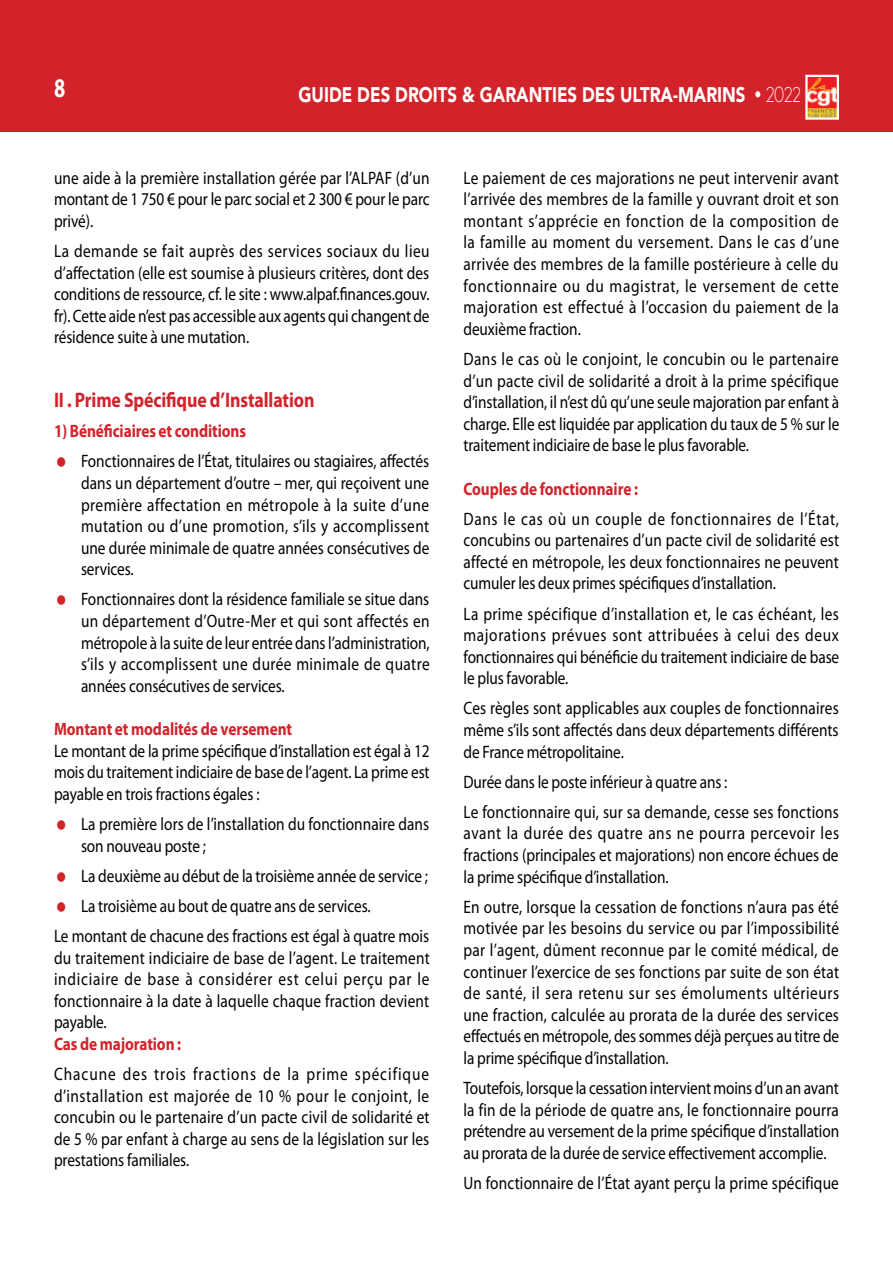
<style>
.page{position:relative;width:893px;height:1263px;background:#fff}
.page>*{position:absolute;margin:0;border:0;box-sizing:border-box;transform-origin:0 0}
.t1{font:700 27px "Myriad Pro";color:#fff;scale:.75 1}
.t2{font:900 21px "Avenir LT Std";color:#fff;scale:.8 1}
.t3{font:700 21px "Myriad Pro";letter-spacing:-.005em;color:#d2232a;scale:.85 1}
.t4{font:18px/21.6px "Myriad Pro";letter-spacing:-.005em;color:#000;text-align:justify;scale:.85 1}
.t5{font:700 18px "Myriad Pro";letter-spacing:-.005em;color:#d2232a;scale:.85 1}
.t6{font:18px/30.2px "Myriad Pro";letter-spacing:.015em;color:#000;scale:.85 1}
.s1{font-family:"Geosans";font-weight:300}
</style>
<div class="page">
<div style="left:0;top:0;width:893px;height:132px;background:#d2232a"></div>
<img style="left:808px;top:78px;width:28px;height:39px">
<div style="left:805px;top:75px;width:34px;height:45px;border:2px solid #fff"></div>
<h1 class="t1" style="left:54px;top:70px;width:16px">8</h1>
<p class="t2" style="left:298px;top:82px;width:630px">GUIDE DES DROITS &amp; GARANTIES DES ULTRA-MARINS • <span class="s1">2022</span></p>
<p class="t4" style="left:54px;top:166px;width:444px">une aide à la première installation gérée par l’ALPAF (d’un montant de 1 750 € pour le parc social et 2 300 € pour le parc privé).</p>
<p class="t4" style="left:54px;top:240px;width:444px">La demande se fait auprès des services sociaux du lieu d’affectation (elle est soumise à plusieurs critères, dont des conditions de ressource, cf. le site : www.alpaf.finances.gouv. fr). Cette aide n’est pas accessible aux agents qui changent de résidence suite à une mutation.</p>
<p class="t3" style="left:54px;top:386px;width:308px">II . Prime Spécifique d’Installation</p>
<p class="t5" style="left:54px;top:419px;width:227px">1) Bénéficiaires et conditions</p>
<p class="t4" style="left:81px;top:450px;width:411px">Fonctionnaires de l’État, titulaires ou stagiaires, affectés dans un département d’outre – mer, qui reçoivent une première affectation en métropole à la suite d’une mutation ou d’une promotion, s’ils y accomplissent une durée minimale de quatre années consécutives de services.</p>
<p class="t4" style="left:81px;top:588px;width:412px">Fonctionnaires dont la résidence familiale se situe dans un département d’Outre-Mer et qui sont affectés en métropole à la suite de leur entrée dans l’administration, s’ils y accomplissent une durée minimale de quatre années consécutives de services.</p>
<p class="t5" style="left:54px;top:717px;width:282px">Montant et modalités de versement</p>
<p class="t4" style="left:54px;top:739px;width:443px">Le montant de la prime spécifique d’installation est égal à 12 mois du traitement indiciaire de base de l’agent. La prime est payable en trois fractions égales :</p>
<p class="t4" style="left:81px;top:813px;width:411px">La première lors de l’installation du fonctionnaire dans son nouveau poste ;</p>
<p class="t4" style="left:81px;top:864px;width:410px">La deuxième au début de la troisième année de service ;</p>
<p class="t4" style="left:81px;top:895px;width:342px">La troisième au bout de quatre ans de services.</p>
<p class="t4" style="left:54px;top:925px;width:443px">Le montant de chacune des fractions est égal à quatre mois</p>
<p class="t4" style="left:54px;top:946px;width:444px">du traitement indiciaire de base de l’agent. Le traitement indiciaire de base à considérer est celui perçu par le fonctionnaire à la date à laquelle chaque fraction devient payable.</p>
<p class="t5" style="left:54px;top:1032px;width:151px">Cas de majoration :</p>
<p class="t4" style="left:54px;top:1063px;width:443px">Chacune des trois fractions de la prime spécifique d’installation est majorée de 10 % pour le conjoint, le concubin ou le partenaire d’un pacte civil de solidarité et de 5 % par enfant à charge au sens de la législation sur les prestations familiales.</p>
<p class="t4" style="left:463px;top:166px;width:443px">Le paiement de ces majorations ne peut intervenir avant l’arrivée des membres de la famille y ouvrant droit et son montant s’apprécie en fonction de la composition de la famille au moment du versement. Dans le cas d’une arrivée des membres de la famille postérieure à celle du fonctionnaire ou du magistrat, le versement de cette majoration est effectué à l’occasion du paiement de la deuxième fraction.</p>
<p class="t4" style="left:463px;top:348px;width:444px">Dans le cas où le conjoint, le concubin ou le partenaire d’un pacte civil de solidarité a droit à la prime spécifique d’installation, il n’est dû qu’une seule majoration par enfant à charge. Elle est liquidée par application du taux de 5 % sur le traitement indiciaire de base le plus favorable.</p>
<p class="t5" style="left:463px;top:477px;width:207px">Couples de fonctionnaire :</p>
<p class="t4" style="left:463px;top:507px;width:443px">Dans le cas où un couple de fonctionnaires de l’État, concubins ou partenaires d’un pacte civil de solidarité est affecté en métropole, les deux fonctionnaires ne peuvent cumuler les deux primes spécifiques d’installation.</p>
<p class="t4" style="left:463px;top:602px;width:444px">La prime spécifique d’installation et, le cas échéant, les majorations prévues sont attribuées à celui des deux fonctionnaires qui bénéficie du traitement indiciaire de base le plus favorable.</p>
<p class="t4" style="left:463px;top:697px;width:443px">Ces règles sont applicables aux couples de fonctionnaires même s’ils sont affectés dans deux départements différents de France métropolitaine.</p>
<p class="t6" style="left:463px;top:766px;width:443px">Durée dans le poste inférieur à quatre ans :<br>Le fonctionnaire qui, sur sa demande, cesse ses fonctions</p>
<p class="t4" style="left:463px;top:822px;width:443px">avant la durée des quatre ans ne pourra percevoir les fractions (principales et majorations) non encore échues de la prime spécifique d’installation.</p>
<p class="t4" style="left:463px;top:896px;width:444px">En outre, lorsque la cessation de fonctions n’aura pas été motivée par les besoins du service ou par l’impossibilité par l’agent, dûment reconnue par le comité médical, de continuer l’exercice de ses fonctions par suite de son état de santé, il sera retenu sur ses émoluments ultérieurs une fraction, calculée au prorata de la durée des services effectués en métropole, des sommes déjà perçues au titre de la prime spécifique d’installation.</p>
<p class="t4" style="left:463px;top:1077px;width:443px">Toutefois, lorsque la cessation intervient moins d’un an avant la fin de la période de quatre ans, le fonctionnaire pourra prétendre au versement de la prime spécifique d’installation au prorata de la durée de service effectivement accomplie.</p>
<p class="t4" style="left:463px;top:1172px;width:443px">Un fonctionnaire de l’État ayant perçu la prime spécifique</p>
</div>
